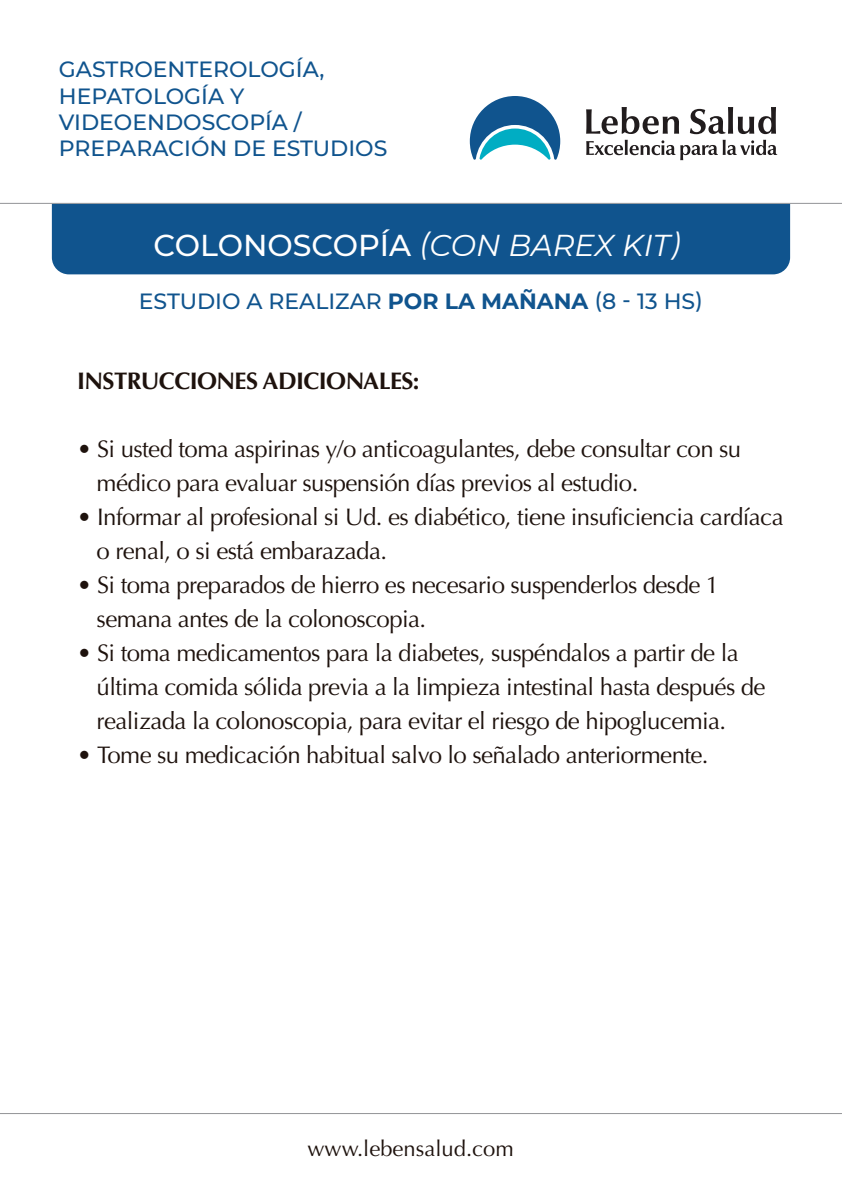
<style>
.page{position:relative;width:842px;height:1191px;background:#fff}
.page>*{position:absolute;margin:0;border:0;box-sizing:border-box;transform-origin:0 0}
.t1{font:italic 30.2px "Montserrat";color:#fff}
.t2{font:24px/34px "Optima";letter-spacing:-.025em;color:#1e120d}
.t3{font:700 24px "Optima";letter-spacing:-.025em;color:#1e120d}
.t4{font:500 22px/26.4px "Montserrat";color:#10548e}
.t5{font:22px "Optima";color:#1e120d}
.s1{font-weight:500;font-style:normal}
.s2{font-weight:700}
</style>
<div class="page">
<hr style="left:0;top:203px;width:842px;height:1px;background:#939497">
<hr style="left:0;top:1113px;width:842px;height:1px;background:#939497">
<svg style="left:470px;top:96px;width:90px;height:64px"></svg>
<svg style="left:586px;top:107px;width:93px;height:27px"></svg>
<svg style="left:690px;top:107px;width:86px;height:27px"></svg>
<svg style="left:586px;top:140px;width:191px;height:20px"></svg>
<div style="left:52px;top:204px;width:738px;height:70px;background:#10548e"></div>
<p class="t4" style="left:59px;top:55px;width:330px">GASTROENTEROLOGÍA,<br>HEPATOLOGÍA Y<br>VIDEOENDOSCOPÍA /<br>PREPARACIÓN DE ESTUDIOS</p>
<p class="t1" style="left:153px;top:224px;width:529px"><span class="s1">COLONOSCOPÍA</span> (CON BAREX KIT)</p>
<p class="t4" style="left:139px;top:287px;width:566px">ESTUDIO A REALIZAR <span class="s2">POR LA MAÑANA</span> (8 - 13 HS)</p>
<p class="t3" style="left:77px;top:366px;width:344px">INSTRUCCIONES ADICIONALES:</p>
<p class="t2" style="left:97px;top:432px;width:646px;text-indent:-19px"><span class="s2">•</span> Si usted toma aspirinas y/o anticoagulantes, debe consultar con su médico para evaluar suspensión días previos al estudio.</p>
<p class="t2" style="left:97px;top:500px;width:688px;text-indent:-19px"><span class="s2">•</span> Informar al profesional si Ud. es diabético, tiene insuficiencia cardíaca o renal, o si está embarazada.</p>
<p class="t2" style="left:97px;top:568px;width:624px;text-indent:-19px"><span class="s2">•</span> Si toma preparados de hierro es necesario suspenderlos desde 1 semana antes de la colonoscopia.</p>
<p class="t2" style="left:97px;top:636px;width:670px;text-indent:-19px"><span class="s2">•</span> Si toma medicamentos para la diabetes, suspéndalos a partir de la última comida sólida previa a la limpieza intestinal hasta después de realizada la colonoscopia, para evitar el riesgo de hipoglucemia.</p>
<p class="t2" style="left:77px;top:738px;width:633px"><span class="s2">•</span> Tome su medicación habitual salvo lo señalado anteriormente.</p>
<p class="t5" style="left:307px;top:1135px;width:208px">www.lebensalud.com</p>
</div>
